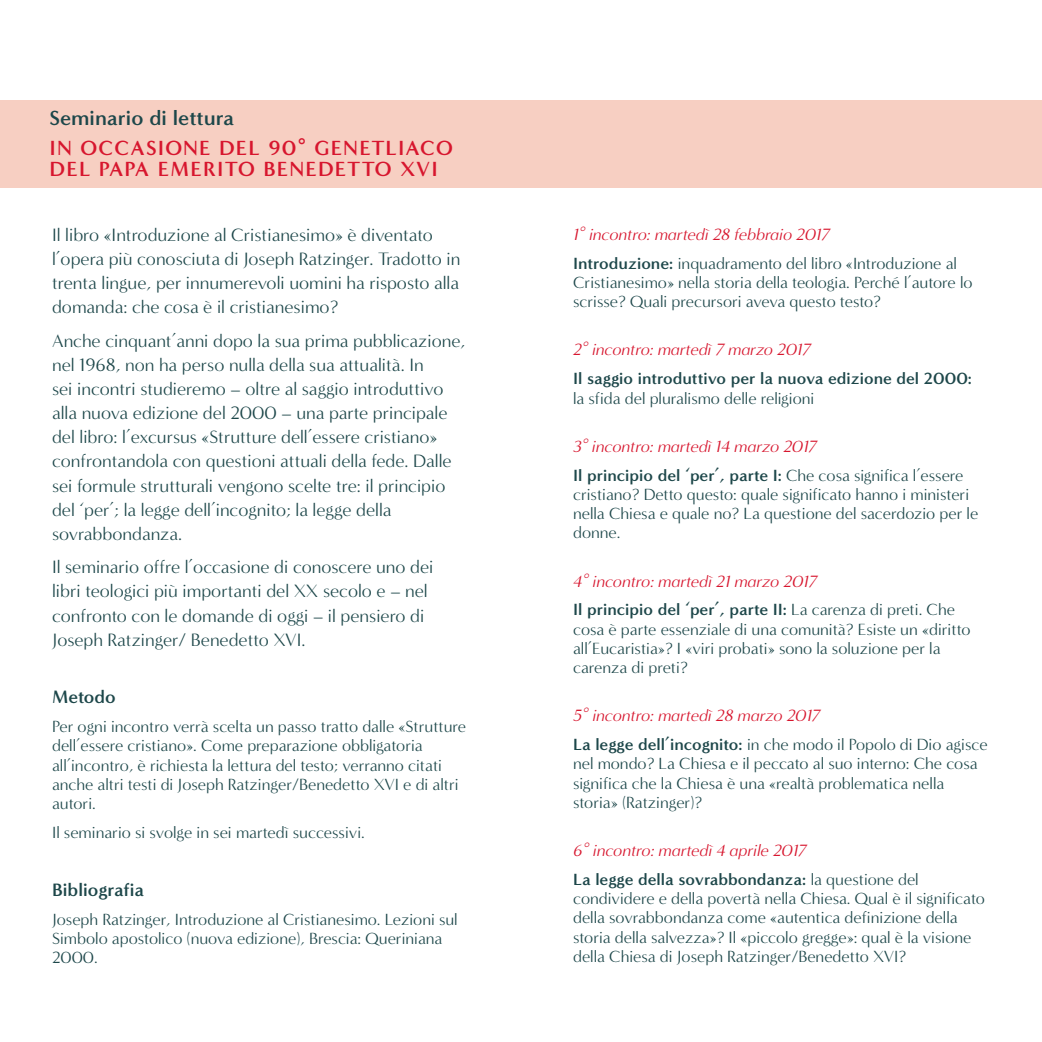
<style>
.page{position:relative;width:1042px;height:1042px;background:#fff}
.page>*{position:absolute;margin:0;border:0;box-sizing:border-box;transform-origin:0 0}
.Theologie_des_Volkes{font:700 21px/21px "Minerva Modern";letter-spacing:.06em;color:#d7162e}
.Fernstudium{font:700 21px "Minerva Modern";color:#1d474a}
.Fließtext_neu{font:18.38px/24.2px "Minerva Modern";color:#1d474a}
.Subhead{font:700 18.38px "Minerva Modern";color:#1d474a}
.Fließtext_neu-2{font:16.62px/19.2px "Minerva Modern";color:#1d474a}
.Fließtext_italic{font:italic 16.62px "Minerva Modern";color:#d7162e}
.Fließtext_neu-3{font:700 16.62px/19.2px "Minerva Modern";color:#1d474a}
.Fließtext_neu-4{font:italic 16.62px "Minerva Modern";color:#d7162e}
.s1{font-weight:700}
.s2{font-weight:400}
</style>
<div class="page">
<div style="left:0;top:100px;width:1042px;height:88px;background:#f7cfc2"></div>
<p class="Fernstudium" style="left:50px;top:105px;width:186px">Seminario di lettura</p>
<p class="Theologie_des_Volkes" style="left:50px;top:138px;width:405px">IN OCCASIONE DEL 90° GENETLIACO<br>DEL PAPA EMERITO BENEDETTO XVI</p>
<p class="Fließtext_neu" style="left:52px;top:223px;width:410px">Il libro «Introduzione al Cristianesimo» è diventato l’opera più conosciuta di Joseph Ratzinger. Tradotto in trenta lingue, per innumerevoli uomini ha risposto alla domanda: che cosa è il cristianesimo?</p>
<p class="Fließtext_neu" style="left:52px;top:329px;width:415px">Anche cinquant’anni dopo la sua prima pubblicazione, nel 1968, non ha perso nulla della sua attualità. In<br>sei incontri studieremo – oltre al saggio introduttivo alla nuova edizione del 2000 – una parte principale del libro: l’excursus «Strutture dell’essere cristiano» confrontandola con questioni attuali della fede. Dalle sei formule strutturali vengono scelte tre: il principio del ‘per’; la legge dell’incognito; la legge della sovrabbondanza.</p>
<p class="Fließtext_neu" style="left:52px;top:555px;width:383px">Il seminario offre l’occasione di conoscere uno dei libri teologici più importanti del XX secolo e – nel confronto con le domande di oggi – il pensiero di Joseph Ratzinger/ Benedetto XVI.</p>
<p class="Subhead" style="left:52px;top:686px;width:65px">Metodo</p>
<p class="Fließtext_neu-2" style="left:52px;top:717px;width:416px">Per ogni incontro verrà scelta un passo tratto dalle «Strutture dell’essere cristiano». Come preparazione obbligatoria all’incontro, è richiesta la lettura del testo; verranno citati anche altri testi di Joseph Ratzinger/Benedetto XVI e di altri autori.</p>
<p class="Fließtext_neu-2" style="left:52px;top:823px;width:314px">Il seminario si svolge in sei martedì successivi.</p>
<p class="Subhead" style="left:52px;top:878px;width:93px">Bibliografia</p>
<p class="Fließtext_neu-2" style="left:52px;top:910px;width:407px">Joseph Ratzinger, Introduzione al Cristianesimo. Lezioni sul<br>Simbolo apostolico (nuova edizione), Brescia: Queriniana<br>2000.</p>
<p class="Fließtext_neu-4" style="left:573px;top:225px;width:258px">1° incontro: martedì 28 febbraio 2017</p>
<p class="Fließtext_neu-2" style="left:573px;top:254px;width:401px"><span class="s1">Introduzione:</span> inquadramento del libro «Introduzione al<br>Cristianesimo» nella storia della teologia. Perché l’autore lo scrisse? Quali precursori aveva questo testo?</p>
<p class="Fließtext_italic" style="left:573px;top:340px;width:239px">2° incontro: martedì 7 marzo 2017</p>
<p class="Fließtext_neu-3" style="left:573px;top:369px;width:400px">Il saggio introduttivo per la nuova edizione del 2000: <span class="s2">la sfida del pluralismo delle religioni</span></p>
<p class="Fließtext_italic" style="left:573px;top:436px;width:245px">3° incontro: martedì 14 marzo 2017</p>
<p class="Fließtext_neu-2" style="left:573px;top:465px;width:407px"><span class="s1">Il principio del ‘per’, parte I:</span> Che cosa significa l’essere cristiano? Detto questo: quale significato hanno i ministeri nella Chiesa e quale no? La questione del sacerdozio per le donne.</p>
<p class="Fließtext_italic" style="left:573px;top:571px;width:245px">4° incontro: martedì 21 marzo 2017</p>
<p class="Fließtext_neu-2" style="left:573px;top:600px;width:399px"><span class="s1">Il principio del ‘per’, parte II:</span> La carenza di preti. Che cosa è parte essenziale di una comunità? Esiste un «diritto all’Eucaristia»? I «viri probati» sono la soluzione per la carenza di preti?</p>
<p class="Fließtext_italic" style="left:573px;top:706px;width:249px">5° incontro: martedì 28 marzo 2017</p>
<p class="Fließtext_neu-2" style="left:573px;top:735px;width:416px"><span class="s1">La legge dell’incognito:</span> in che modo il Popolo di Dio agisce nel mondo? La Chiesa e il peccato al suo interno: Che cosa significa che la Chiesa è una «realtà problematica nella storia» (Ratzinger)?</p>
<p class="Fließtext_italic" style="left:573px;top:841px;width:235px">6° incontro: martedì 4 aprile 2017</p>
<p class="Fließtext_neu-2" style="left:573px;top:870px;width:413px"><span class="s1">La legge della sovrabbondanza:</span> la questione del condividere e della povertà nella Chiesa. Qual è il significato della sovrabbondanza come «autentica definizione della storia della salvezza»? Il «piccolo gregge»: qual è la visione della Chiesa di Joseph Ratzinger/Benedetto XVI?</p>
</div>
